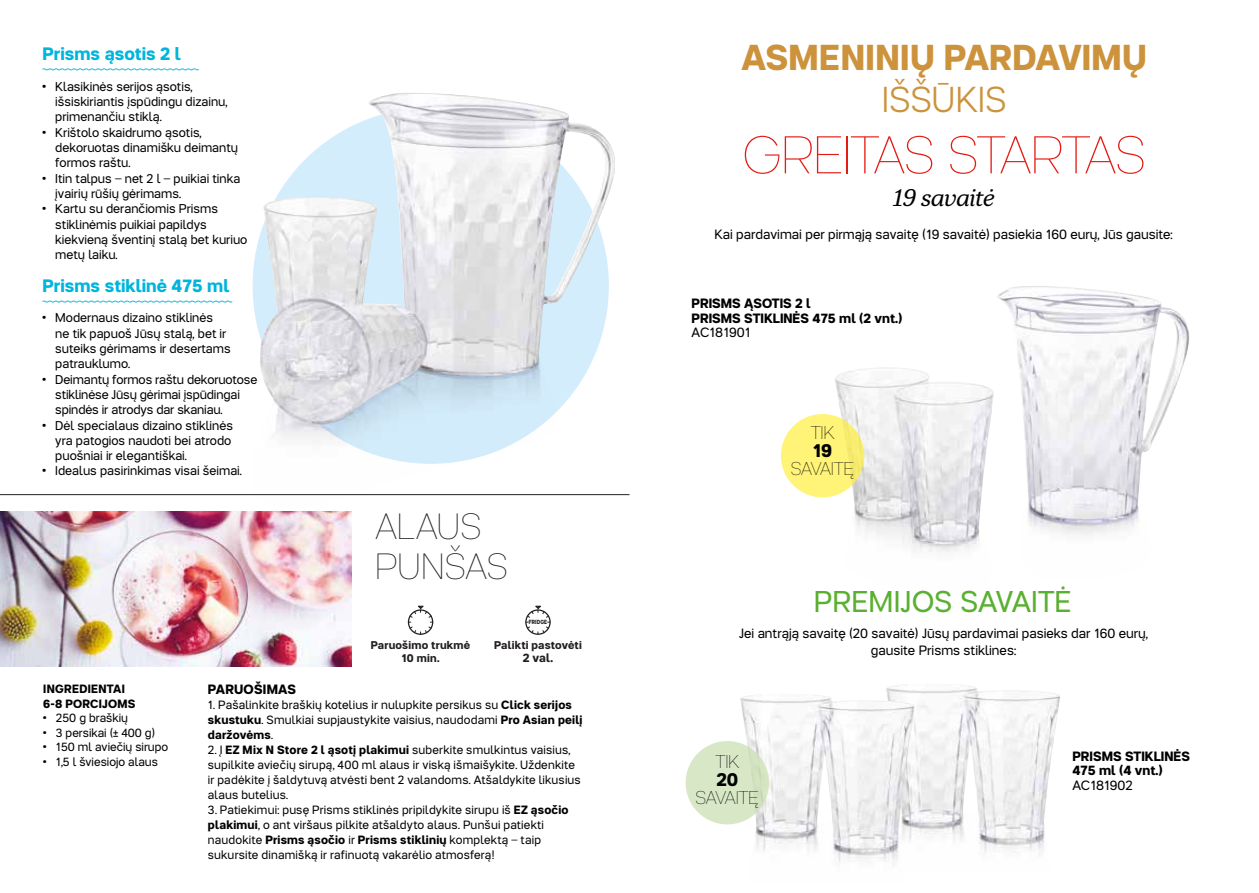
<style>
.page{position:relative;width:1259px;height:893px;background:#fff}
.page>*{position:absolute;margin:0;border:0;box-sizing:border-box;transform-origin:0 0}
.t1{font:200 52.95px "Tupper PRO";letter-spacing:-.025em;color:#e41b13}
.t2{font:200 36.45px/39.8px "Tupper PRO";letter-spacing:.005em;color:#231f20}
.t3{font:700 36px "Tupper PRO";letter-spacing:.01em;color:#cc933c}
.t4{font:300 36px "Tupper PRO";color:#cc933c}
.t5{font:30px "Tupper PRO";color:#5ab031}
.t6{font:italic 24px "Tupper Serif 24";letter-spacing:-.02em;color:#000}
.t7{font:200 18.6px "Tupper PRO";letter-spacing:-.01em;color:#000}
.t8{font:700 18.6px "Tupper PRO";color:#000}
.t9{font:700 18px "Tupper PRO";color:#00b5dc}
.t10{font:13.5px/16.2px "Tupper PRO";color:#000;text-align:center}
.t11{font:700 13.5px/14.2px "Tupper PRO";color:#000}
.t12{font:12.75px/15.3px "Tupper PRO";color:#000}
.t13{font:12px/15px "Tupper PRO";letter-spacing:.015em;color:#000}
.t14{font:700 12px/15px "Tupper PRO";letter-spacing:.025em;color:#000}
.t15{font:700 12px "Tupper PRO";color:#231f20}
.t16{font:700 11.25px/12.8px "Tupper PRO";letter-spacing:.02em;color:#231f20;text-align:center}
.t17{font:700 condensed 6px "Tupper PRO";letter-spacing:.03em;color:#231f20}
.s1{font-weight:700}
</style>
<div class="page">
<img style="left:834px;top:286px;width:355px;height:266px">
<img style="left:886px;top:684px;width:174px;height:171px">
<img style="left:740px;top:694px;width:175px;height:171px">
<img style="left:251px;top:239px;width:365px;height:257px">
<img style="left:259px;top:93px;width:357px;height:331px">
<img style="left:0;top:512px;width:351px;height:154px">
<div style="left:781px;top:414px;width:83px;height:83px;background:#fff477;border-radius:50%"></div>
<div style="left:685px;top:741px;width:84px;height:83px;background:#d8e8c6;border-radius:50%"></div>
<svg style="left:42px;top:68px;width:157px;height:3px"></svg>
<svg style="left:42px;top:300px;width:191px;height:3px"></svg>
<hr style="left:0;top:494px;width:629px;height:1px;background:#231f20">
<svg style="left:408px;top:606px;width:25px;height:29px"></svg>
<svg style="left:525px;top:606px;width:26px;height:29px"></svg>
<h3 class="t9" style="left:43px;top:39px;width:140px">Prisms ąsotis 2 l</h3>
<p class="t12" style="left:55px;top:78px;width:174px;text-indent:-13px">• Klasikinės serijos ąsotis, išsiskiriantis įspūdingu dizainu, primenančiu stiklą.</p>
<p class="t12" style="left:55px;top:124px;width:184px;text-indent:-13px">• Krištolo skaidrumo ąsotis, dekoruotas dinamišku deimantų formos raštu.</p>
<p class="t12" style="left:55px;top:169px;width:187px;text-indent:-13px">• Itin talpus – net 2 l – puikiai tinka įvairių rūšių gėrimams.</p>
<p class="t12" style="left:55px;top:200px;width:194px;text-indent:-13px">• Kartu su derančiomis Prisms stiklinėmis puikiai papildys kiekvieną šventinį stalą bet kuriuo metų laiku.</p>
<h3 class="t9" style="left:43px;top:271px;width:188px">Prisms stiklinė 475 ml</h3>
<p class="t12" style="left:55px;top:309px;width:177px;text-indent:-13px">• Modernaus dizaino stiklinės<br>ne tik papuoš Jūsų stalą, bet ir suteiks gėrimams ir desertams patrauklumo.</p>
<p class="t12" style="left:55px;top:370px;width:204px;text-indent:-13px">• Deimantų formos raštu dekoruotose stiklinėse Jūsų gėrimai įspūdingai spindės ir atrodys dar skaniau.</p>
<p class="t12" style="left:55px;top:416px;width:179px;text-indent:-13px">• Dėl specialaus dizaino stiklinės yra patogios naudoti bei atrodo puošniai ir elegantiškai.</p>
<p class="t12" style="left:43px;top:462px;width:201px">• Idealus pasirinkimas visai šeimai.</p>
<h2 class="t2" style="left:375px;top:503px;width:134px">ALAUS<br>PUNŠAS</h2>
<p class="t17" style="left:529px;top:617px;width:20px">FRIDGE</p>
<p class="t16" style="left:371px;top:638px;width:101px">Paruošimo trukmė<br>10 min.</p>
<p class="t16" style="left:494px;top:638px;width:89px">Palikti pastovėti</p>
<p class="t15" style="left:523px;top:648px;width:32px">2 val.</p>
<p class="t14" style="left:43px;top:681px;width:94px">INGREDIENTAI<br>6-8 PORCIJOMS</p>
<p class="t13" style="left:43px;top:710px;width:86px">• 250 g braškių</p>
<p class="t13" style="left:43px;top:724px;width:113px">• 3 persikai (± 400 g)</p>
<p class="t13" style="left:43px;top:739px;width:126px">• 150 ml aviečių sirupo</p>
<p class="t13" style="left:43px;top:753px;width:116px">• 1,5 l šviesiojo alaus</p>
<p class="t11" style="left:208px;top:682px;width:90px">PARUOŠIMAS</p>
<p class="t13" style="left:208px;top:696px;width:376px">1. Pašalinkite braškių kotelius ir nulupkite persikus su <span class="s1">Click serijos skustuku</span>. Smulkiai supjaustykite vaisius, naudodami <span class="s1">Pro Asian peilį daržovėms</span>.</p>
<p class="t13" style="left:208px;top:741px;width:374px">2. Į <span class="s1">EZ Mix N Store 2 l ąsotį plakimui</span> suberkite smulkintus vaisius, supilkite aviečių sirupą, 400 ml alaus ir viską išmaišykite. Uždenkite ir padėkite į šaldytuvą atvėsti bent 2 valandoms. Atšaldykite likusius alaus butelius.</p>
<p class="t13" style="left:208px;top:801px;width:362px">3. Patiekimui: pusę Prisms stiklinės pripildykite sirupu iš <span class="s1">EZ ąsočio plakimui</span>, o ant viršaus pilkite atšaldyto alaus. Punšui patiekti naudokite <span class="s1">Prisms ąsočio</span> ir <span class="s1">Prisms stiklinių</span> komplektą – taip sukursite dinamišką ir rafinuotą vakarėlio atmosferą!</p>
<h3 class="t3" style="left:741px;top:28px;width:407px">ASMENINIŲ PARDAVIMŲ</h3>
<h3 class="t4" style="left:881px;top:70px;width:127px">IŠŠŪKIS</h3>
<h1 class="t1" style="left:742px;top:112px;width:405px">GREITAS STARTAS</h1>
<h3 class="t6" style="left:892px;top:182px;width:104px">19 savaitė</h3>
<p class="t10" style="left:714px;top:225px;width:460px">Kai pardavimai per pirmąją savaitę (19 savaitė) pasiekia 160 eurų, Jūs gausite:</p>
<p class="t11" style="left:691px;top:296px;width:212px">PRISMS ĄSOTIS 2 l<br>PRISMS STIKLINĖS 475 ml (2 vnt.)</p>
<p class="t10" style="left:691px;top:323px;width:60px">AC181901</p>
<h3 class="t7" style="left:810px;top:417px;width:25px">TIK</h3>
<h3 class="t8" style="left:813px;top:435px;width:21px">19</h3>
<h3 class="t7" style="left:791px;top:453px;width:65px">SAVAITĘ</h3>
<h3 class="t5" style="left:814px;top:578px;width:259px">PREMIJOS SAVAITĖ</h3>
<p class="t10" style="left:739px;top:624px;width:410px">Jei antrąją savaitę (20 savaitė) Jūsų pardavimai pasieks dar 160 eurų, gausite Prisms stiklines:</p>
<h3 class="t7" style="left:715px;top:747px;width:25px">TIK</h3>
<h3 class="t8" style="left:716px;top:765px;width:23px">20</h3>
<h3 class="t7" style="left:695px;top:783px;width:65px">SAVAITĘ</h3>
<p class="t11" style="left:1072px;top:749px;width:119px">PRISMS STIKLINĖS<br>475 ml (4 vnt.)</p>
<p class="t10" style="left:1072px;top:776px;width:62px">AC181902</p>
</div>
